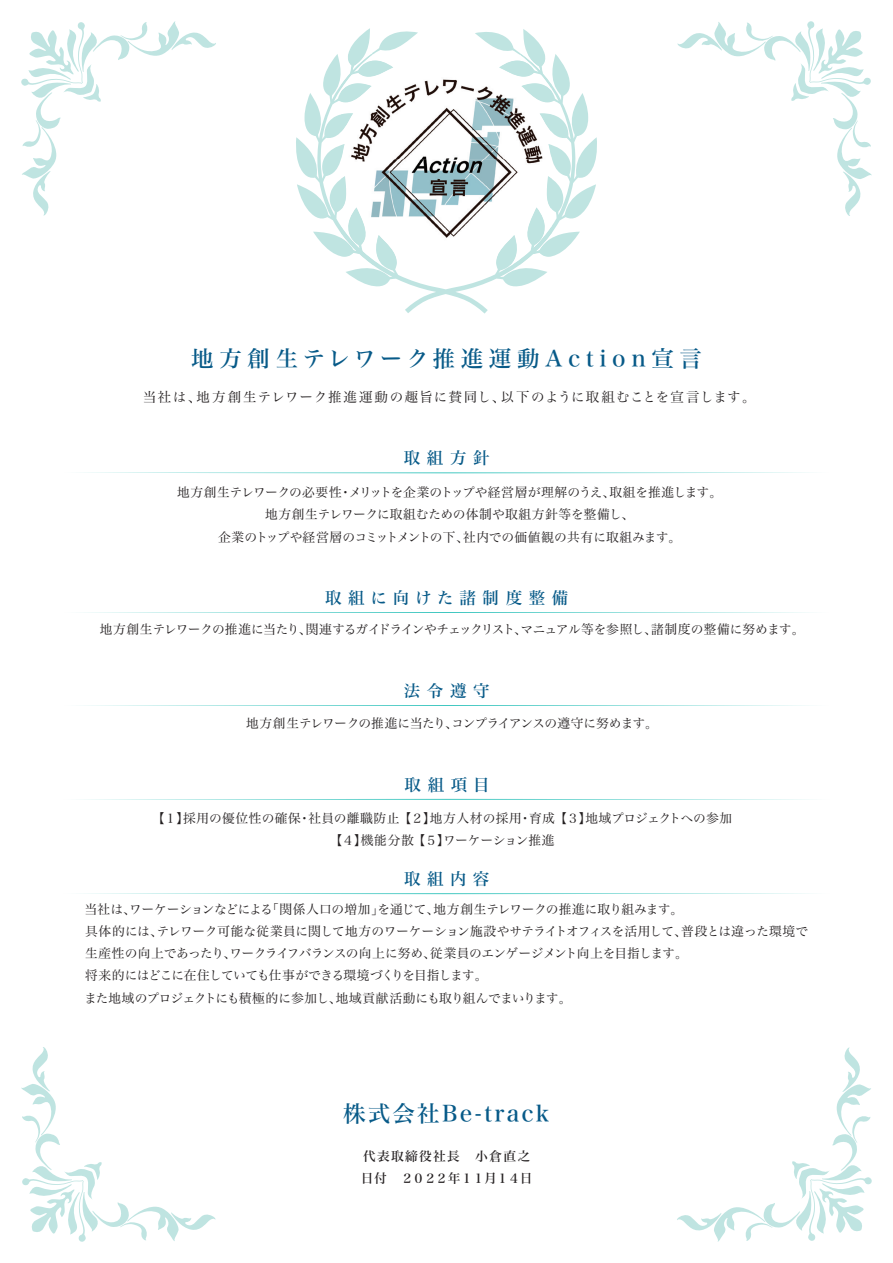
<style>
.page{position:relative;width:893px;height:1263px;background:#fff}
.page>*{position:absolute;margin:0;border:0;box-sizing:border-box;transform-origin:0 0}
.t1{font:22.5px "Hira Min Std N W5";letter-spacing:.25em;color:#075a88}
.t2{font:22.5px "Hira Min Std N W5";letter-spacing:.1em;color:#075a88}
.t3{font:16.5px "Hira Min Std N W5";letter-spacing:.4em;color:#075a88}
.t4{font:16.5px "Hira Min Std N W5";letter-spacing:.38em;color:#075a88}
.t5{font:13.5px "Hira Min Std N W3";letter-spacing:.085em;color:#231f20}
.t6{font:12.75px/22.4px "Hira Min Std N W3";letter-spacing:-.035em;color:#231f20}
.t7{font:12.75px/22.4px "Hira Min Std N W3";letter-spacing:-.015em;color:#231f20;text-align:center}
.t8{font:12.75px/22.4px "Hira Min Std N W3";letter-spacing:.015em;color:#231f20;text-align:center}
.t9{font:12.75px "Hira Min Std N W3";letter-spacing:-.045em;color:#231f20}
.t10{font:12.75px/22.4px "Hira Min Std N W5";letter-spacing:.02em;color:#231f20}
</style>
<div class="page">
<svg style="left:296px;top:28px;width:301px;height:286px"></svg>
<svg style="left:21px;top:21px;width:195px;height:195px"></svg>
<svg style="left:677px;top:21px;width:195px;height:195px"></svg>
<svg style="left:677px;top:1047px;width:195px;height:195px"></svg>
<svg style="left:21px;top:1047px;width:195px;height:195px"></svg>
<svg style="left:84px;top:472px;width:725px;height:1px"></svg>
<svg style="left:84px;top:612px;width:725px;height:1px"></svg>
<svg style="left:84px;top:705px;width:725px;height:1px"></svg>
<img style="left:394px;top:54px;width:105px;height:198px">
<img style="left:341px;top:54px;width:53px;height:211px">
<img style="left:499px;top:54px;width:52px;height:211px">
<img style="left:393px;top:252px;width:106px;height:13px">
<svg style="left:84px;top:893px;width:725px;height:1px"></svg>
<svg style="left:84px;top:799px;width:725px;height:1px"></svg>
<h1 class="t1" style="left:191px;top:342px;width:512px">地方創生テレワーク推進運動Action宣言</h1>
<p class="t5" style="left:143px;top:387px;width:614px">当社は、地方創生テレワーク推進運動の趣旨に賛同し、以下のように取組むことを宣言します。</p>
<p class="t3" style="left:404px;top:446px;width:87px">取組方針</p>
<p class="t7" style="left:177px;top:481px;width:547px">地方創生テレワークの必要性・メリットを企業のトップや経営層が理解のうえ、取組を推進します。地方創生テレワークに取組むための体制や取組方針等を整備し、<br>企業のトップや経営層のコミットメントの下、社内での価値観の共有に取組みます。</p>
<p class="t4" style="left:325px;top:586px;width:245px">取組に向けた諸制度整備</p>
<p class="t6" style="left:100px;top:618px;width:706px">地方創生テレワークの推進に当たり、関連するガイドラインやチェックリスト、マニュアル等を参照し、諸制度の整備に努めます。</p>
<p class="t3" style="left:404px;top:679px;width:87px">法令遵守</p>
<p class="t9" style="left:246px;top:714px;width:413px">地方創生テレワークの推進に当たり、コンプライアンスの遵守に努めます。</p>
<p class="t3" style="left:405px;top:773px;width:87px">取組項目</p>
<p class="t8" style="left:152px;top:806px;width:581px">【１】採用の優位性の確保・社員の離職防止 【２】地方人材の採用・育成 【３】地域プロジェクトへの参加【４】機能分散 【５】ワーケーション推進</p>
<p class="t3" style="left:404px;top:867px;width:87px">取組内容</p>
<p class="t6" style="left:84px;top:897px;width:726px">当社は、ワーケーションなどによる「関係人口の増加」を通じて、地方創生テレワークの推進に取り組みます。<br>具体的には、テレワーク可能な従業員に関して地方のワーケーション施設やサテライトオフィスを活用して、普段とは違った環境で生産性の向上であったり、ワークライフバランスの向上に努め、従業員のエンゲージメント向上を目指します。<br>将来的にはどこに在住していても仕事ができる環境づくりを目指します。<br>また地域のプロジェクトにも積極的に参加し、地域貢献活動にも取り組んでまいります。</p>
<h1 class="t2" style="left:343px;top:1097px;width:208px">株式会社Be-track</h1>
<p class="t10" style="left:361px;top:1144px;width:173px">代表取締役社長　小倉直之日付　２０２２年１１月１４日</p>
</div>
